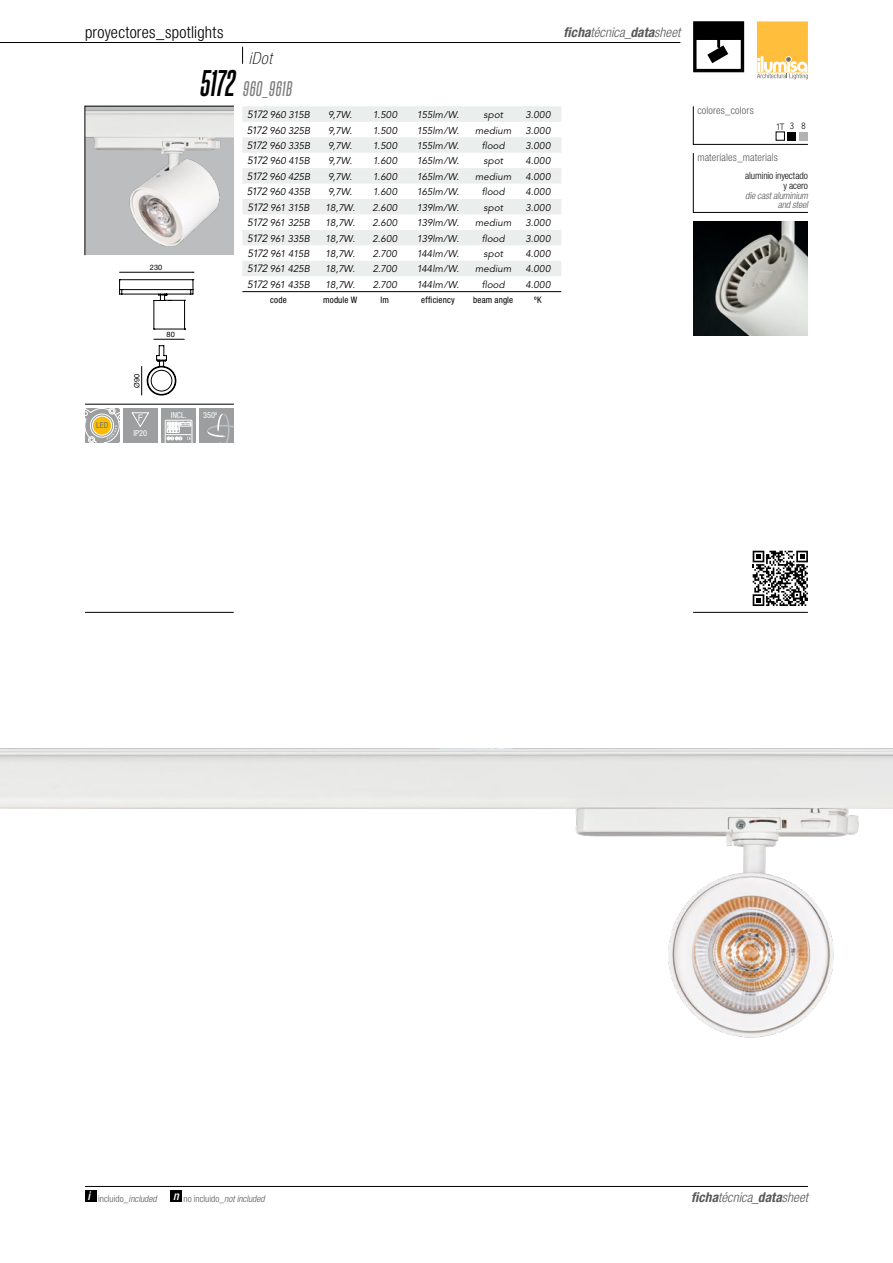
<style>
.page{position:relative;width:893px;height:1263px;background:#fff}
.page>*{position:absolute;margin:0;border:0;box-sizing:border-box;transform-origin:0 0}
.t1{font:italic 18px "Steelfish Rg";letter-spacing:.05em;color:#7b7c7e}
.t2{font:300 condensed 16.5px "Helvetica Neue LT Std";letter-spacing:.015em;color:#000}
.t3{font:italic 100 condensed 16.5px "Helvetica Neue LT Std";color:#000}
.t4{font:italic 300 condensed 13.5px "Helvetica Neue LT Std";color:#58585a}
.t5{font:300 condensed 10.5px "Helvetica Neue LT Std";letter-spacing:.01em;color:#58585a}
.t6{font:italic 9.75px "Avenir";color:#000}
.t7{font:italic 300 condensed 9.75px/9.8px "Helvetica Neue LT Std";letter-spacing:-.01em;color:#58585a;text-align:right}
.t8{font:300 condensed 9.75px/9.8px "Helvetica Neue LT Std";letter-spacing:-.01em;color:#000;text-align:right}
.t9{font:300 condensed 9.3px "Helvetica Neue LT Std";letter-spacing:.005em;color:#58585a}
.t10{font:300 9.15px "Avenir";color:#000;scale:.9 1}
.t11{font:condensed 9px "Helvetica Neue LT Std";letter-spacing:.015em;color:#000}
.t12{font:condensed 8.25px "Helvetica Neue LT Std";color:#fff}
.t13{font:condensed 8.25px "Helvetica Neue LT Std";color:#707172}
.t14{font:7.35px "Helvetica Neue LT Std";color:#000}
.s1{font-weight:700;font-size:31.5px;color:#000}
.s2{font-size:10.5px}
.s3{font-weight:700}
.s4{font-weight:500}
.s5{font-size:9px}
.s6{font-style:italic}
</style>
<div class="page">
<svg style="left:757px;top:21px;width:51px;height:58px;background:#faca6a"></svg>
<svg style="left:693px;top:21px;width:51px;height:51px"></svg>
<div style="left:170px;top:1191px;width:11px;height:11px;background:#000"></div>
<div style="left:85px;top:1191px;width:11px;height:11px;background:#000"></div>
<hr style="left:0;top:42px;width:680px;height:1px;background:#000">
<svg style="left:85px;top:408px;width:34px;height:34px"></svg>
<div style="left:162px;top:408px;width:34px;height:34px;background:#9c9e9f"></div>
<svg style="left:165px;top:420px;width:27px;height:22px"></svg>
<div style="left:123px;top:408px;width:34px;height:34px;background:#9c9e9f"></div>
<svg style="left:132px;top:412px;width:17px;height:15px"></svg>
<div style="left:200px;top:408px;width:34px;height:34px;background:#9c9e9f"></div>
<svg style="left:207px;top:414px;width:27px;height:28px"></svg>
<hr style="left:120px;top:272px;width:73px;height:1px;background:#000">
<svg style="left:119px;top:279px;width:75px;height:116px"></svg>
<hr style="left:85px;top:404px;width:149px;height:1px;background:#000">
<svg style="left:693px;top:153px;width:115px;height:60px"></svg>
<svg style="left:693px;top:106px;width:115px;height:39px"></svg>
<hr style="left:85px;top:612px;width:149px;height:1px;background:#000">
<hr style="left:693px;top:612px;width:115px;height:1px;background:#000">
<svg style="left:753px;top:551px;width:55px;height:55px"></svg>
<img style="left:693px;top:221px;width:115px;height:115px">
<svg style="left:242px;top:106px;width:319px;height:170px;fill:#eceded"></svg>
<hr style="left:242px;top:291px;width:319px;height:1px;background:#000">
<img style="left:0;top:748px;width:893px;height:290px">
<svg style="left:242px;top:47px;width:1px;height:17px"></svg>
<hr style="left:85px;top:1186px;width:723px;height:1px;background:#000">
<svg style="left:85px;top:106px;width:149px;height:149px;background:#cccccb"></svg>
<h2 class="t2" style="left:85px;top:22px;width:140px">proyectores_spotlights</h2>
<h2 class="t3" style="left:249px;top:49px;width:25px">iDot</h2>
<p class="t14" style="left:150px;top:263px;width:14px">230</p>
<p class="t14" style="left:167px;top:330px;width:10px">80</p>
<h1 class="t1" style="left:199px;top:77px;width:94px"><span class="s1">5172</span> 960_961B</h1>
<p class="t6" style="left:247px;top:109px;width:64px"><span class="s2">5172</span> 960 315B</p>
<p class="t6" style="left:328px;top:109px;width:26px">9,7W.</p>
<p class="t6" style="left:373px;top:109px;width:26px">1.500</p>
<p class="t6" style="left:417px;top:109px;width:44px">155lm/W.</p>
<p class="t6" style="left:484px;top:109px;width:21px">spot</p>
<p class="t6" style="left:525px;top:109px;width:27px">3.000</p>
<p class="t6" style="left:247px;top:125px;width:65px"><span class="s2">5172</span> 960 325B</p>
<p class="t6" style="left:328px;top:125px;width:26px">9,7W.</p>
<p class="t6" style="left:373px;top:125px;width:26px">1.500</p>
<p class="t6" style="left:417px;top:125px;width:44px">155lm/W.</p>
<p class="t6" style="left:475px;top:125px;width:38px">medium</p>
<p class="t6" style="left:525px;top:125px;width:27px">3.000</p>
<p class="t6" style="left:247px;top:140px;width:65px"><span class="s2">5172</span> 960 335B</p>
<p class="t6" style="left:328px;top:140px;width:26px">9,7W.</p>
<p class="t6" style="left:373px;top:140px;width:26px">1.500</p>
<p class="t6" style="left:417px;top:140px;width:44px">155lm/W.</p>
<p class="t6" style="left:482px;top:140px;width:25px">flood</p>
<p class="t6" style="left:525px;top:140px;width:27px">3.000</p>
<p class="t6" style="left:247px;top:155px;width:64px"><span class="s2">5172</span> 960 415B</p>
<p class="t6" style="left:328px;top:155px;width:26px">9,7W.</p>
<p class="t6" style="left:373px;top:155px;width:26px">1.600</p>
<p class="t6" style="left:417px;top:155px;width:44px">165lm/W.</p>
<p class="t6" style="left:484px;top:155px;width:21px">spot</p>
<p class="t6" style="left:525px;top:155px;width:27px">4.000</p>
<p class="t6" style="left:247px;top:171px;width:65px"><span class="s2">5172</span> 960 425B</p>
<p class="t6" style="left:328px;top:171px;width:26px">9,7W.</p>
<p class="t6" style="left:373px;top:171px;width:26px">1.600</p>
<p class="t6" style="left:417px;top:171px;width:44px">165lm/W.</p>
<p class="t6" style="left:475px;top:171px;width:38px">medium</p>
<p class="t6" style="left:525px;top:171px;width:27px">4.000</p>
<p class="t6" style="left:247px;top:186px;width:65px"><span class="s2">5172</span> 960 435B</p>
<p class="t6" style="left:328px;top:186px;width:26px">9,7W.</p>
<p class="t6" style="left:373px;top:186px;width:26px">1.600</p>
<p class="t6" style="left:417px;top:186px;width:44px">165lm/W.</p>
<p class="t6" style="left:482px;top:186px;width:25px">flood</p>
<p class="t6" style="left:525px;top:186px;width:27px">4.000</p>
<p class="t6" style="left:248px;top:202px;width:63px"><span class="s2">5172</span> 961 315B</p>
<p class="t6" style="left:325px;top:202px;width:31px">18,7W.</p>
<p class="t6" style="left:372px;top:202px;width:26px">2.600</p>
<p class="t6" style="left:417px;top:202px;width:44px">139lm/W.</p>
<p class="t6" style="left:484px;top:202px;width:21px">spot</p>
<p class="t6" style="left:525px;top:202px;width:27px">3.000</p>
<p class="t6" style="left:247px;top:217px;width:64px"><span class="s2">5172</span> 961 325B</p>
<p class="t6" style="left:325px;top:217px;width:31px">18,7W.</p>
<p class="t6" style="left:372px;top:217px;width:26px">2.600</p>
<p class="t6" style="left:417px;top:217px;width:44px">139lm/W.</p>
<p class="t6" style="left:475px;top:217px;width:38px">medium</p>
<p class="t6" style="left:525px;top:217px;width:27px">3.000</p>
<p class="t6" style="left:247px;top:233px;width:64px"><span class="s2">5172</span> 961 335B</p>
<p class="t6" style="left:325px;top:233px;width:31px">18,7W.</p>
<p class="t6" style="left:372px;top:233px;width:26px">2.600</p>
<p class="t6" style="left:417px;top:233px;width:44px">139lm/W.</p>
<p class="t6" style="left:482px;top:233px;width:25px">flood</p>
<p class="t6" style="left:525px;top:233px;width:27px">3.000</p>
<p class="t6" style="left:248px;top:248px;width:63px"><span class="s2">5172</span> 961 415B</p>
<p class="t6" style="left:325px;top:248px;width:31px">18,7W.</p>
<p class="t6" style="left:373px;top:248px;width:26px">2.700</p>
<p class="t6" style="left:417px;top:248px;width:44px">144lm/W.</p>
<p class="t6" style="left:484px;top:248px;width:21px">spot</p>
<p class="t6" style="left:525px;top:248px;width:27px">4.000</p>
<p class="t6" style="left:247px;top:263px;width:64px"><span class="s2">5172</span> 961 425B</p>
<p class="t6" style="left:325px;top:263px;width:31px">18,7W.</p>
<p class="t6" style="left:373px;top:263px;width:26px">2.700</p>
<p class="t6" style="left:417px;top:263px;width:44px">144lm/W.</p>
<p class="t6" style="left:475px;top:263px;width:38px">medium</p>
<p class="t6" style="left:525px;top:263px;width:27px">4.000</p>
<p class="t6" style="left:247px;top:279px;width:64px"><span class="s2">5172</span> 961 435B</p>
<p class="t6" style="left:325px;top:279px;width:31px">18,7W.</p>
<p class="t6" style="left:373px;top:279px;width:26px">2.700</p>
<p class="t6" style="left:417px;top:279px;width:44px">144lm/W.</p>
<p class="t6" style="left:482px;top:279px;width:25px">flood</p>
<p class="t6" style="left:525px;top:279px;width:27px">4.000</p>
<p class="t11" style="left:270px;top:294px;width:18px">code</p>
<p class="t11" style="left:323px;top:294px;width:35px">module W</p>
<p class="t11" style="left:381px;top:294px;width:10px">lm</p>
<p class="t11" style="left:421px;top:294px;width:35px">efficiency</p>
<p class="t11" style="left:473px;top:294px;width:41px">beam angle</p>
<p class="t11" style="left:534px;top:294px;width:9px">ºK</p>
<h3 class="t4" style="left:564px;top:24px;width:118px"><span class="s3">ficha</span>técnica<span class="s4">_</span><span class="s3">data</span>sheet</h3>
<p class="t13" style="left:96px;top:421px;width:14px">LED</p>
<p class="t14" style="left:133px;top:388px;width:15px;rotate:-90deg">Ø90</p>
<p class="t12" style="left:134px;top:428px;width:15px">IP20</p>
<p class="t12" style="left:171px;top:411px;width:18px">INCL.</p>
<p class="t12" style="left:203px;top:410px;width:16px">350º</p>
<p class="t5" style="left:697px;top:104px;width:58px">colores_colors</p>
<p class="t10" style="left:776px;top:121px;width:34px">1T<span class="s5">3 8</span></p>
<p class="t5" style="left:697px;top:151px;width:82px">materiales_materials</p>
<p class="t8" style="left:745px;top:171px;width:64px">aluminio inyectado y acero</p>
<p class="t7" style="left:745px;top:191px;width:64px">die cast aluminium and steel</p>
<p class="t9" style="left:88px;top:1193px;width:70px"><sup>i</sup> incluido_<span class="s6">included</span></p>
<p class="t9" style="left:173px;top:1193px;width:93px"><sup>n</sup> no incluido_<span class="s6">not included</span></p>
<h3 class="t4" style="left:691px;top:1189px;width:118px"><span class="s3">ficha</span>técnica<span class="s4">_</span><span class="s3">data</span>sheet</h3>
</div>
